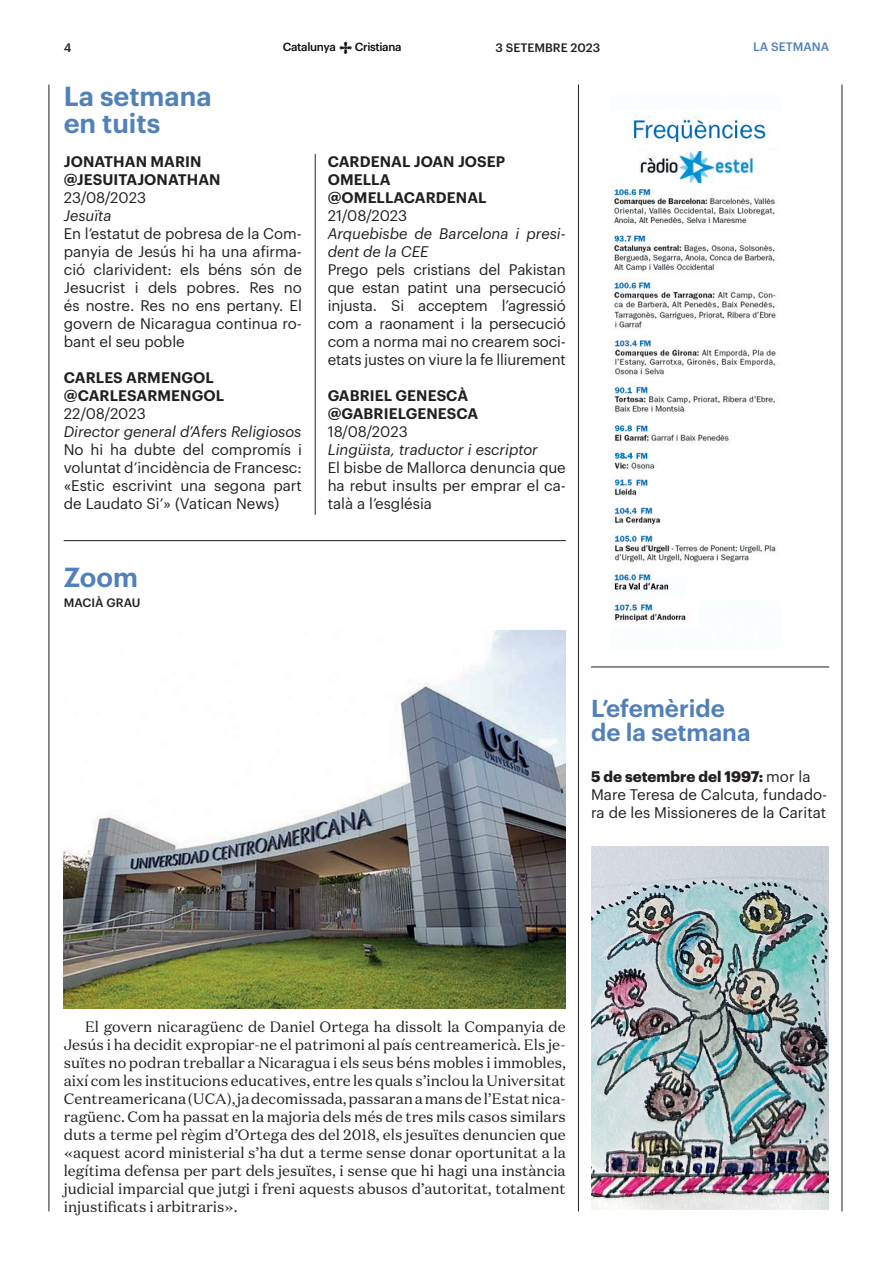
<style>
.page{position:relative;width:893px;height:1263px;background:#fff}
.page>*{position:absolute;margin:0;border:0;box-sizing:border-box;transform-origin:0 0}
.t1{font:600 27px/27px "Graphik";color:#5181b8}
.t2{font:600 24px/24px "Graphik";color:#5181b8}
.t3{font:15px/18px "Graphik";color:#231f20;text-align:justify}
.t4{font:15px/18px "Domaine Text";color:#231f20;text-align:justify}
.t5{font:600 15px/18px "Graphik";letter-spacing:.005em;color:#231f20}
.t6{font:italic 15px/18px "Graphik";color:#231f20}
.t7{font:500 12px "Graphik";color:#231f20}
.t8{font:500 12px "Graphik";color:#5181b8}
.t9{font:500 11.55px "Graphik";letter-spacing:-.03em;color:#07090c}
.s1{font-weight:700}
</style>
<div class="page">
<hr style="left:49px;top:85px;width:1px;height:1126px;background:#231f20">
<hr style="left:842px;top:85px;width:1px;height:1126px;background:#231f20">
<svg style="left:339px;top:42px;width:13px;height:12px"></svg>
<hr style="left:578px;top:85px;width:1px;height:1126px;background:#231f20">
<hr style="left:315px;top:154px;width:1px;height:361px;background:#231f20">
<hr style="left:591px;top:667px;width:238px;height:1px;background:#231f20">
<img style="left:591px;top:846px;width:238px;height:363px">
<hr style="left:64px;top:540px;width:502px;height:1px;background:#231f20">
<img style="left:64px;top:630px;width:502px;height:378px">
<img style="left:611px;top:116px;width:167px;height:506px">
<div style="left:611px;top:151px;width:173px;height:31px;background:#fff"></div>
<img style="left:639px;top:151px;width:117px;height:31px">
<p class="t7" style="left:64px;top:38px;width:9px">4</p>
<p class="t9" style="left:283px;top:38px;width:54px">Catalunya</p>
<p class="t9" style="left:355px;top:38px;width:48px">Cristiana</p>
<p class="t7" style="left:495px;top:38px;width:106px">3 SETEMBRE 2023</p>
<p class="t8" style="left:753px;top:38px;width:78px">LA SETMANA</p>
<h1 class="t1" style="left:64px;top:81px;width:149px">La setmana en tuits</h1>
<p class="t5" style="left:64px;top:151px;width:158px">JONATHAN MARIN @JESUITAJONATHAN</p>
<p class="t3" style="left:64px;top:187px;width:84px">23/08/2023</p>
<p class="t6" style="left:64px;top:205px;width:49px">Jesuïta</p>
<p class="t3" style="left:64px;top:223px;width:240px">En l’estatut de pobresa de la Com&shy;panyia de Jesús hi ha una afirma&shy;ció clarivident: els béns són de Jesucrist i dels pobres. Res no és nostre. Res no ens pertany. El govern de Nicaragua continua ro&shy;bant el seu poble</p>
<p class="t5" style="left:64px;top:367px;width:162px">CARLES ARMENGOL @CARLESARMENGOL</p>
<p class="t3" style="left:64px;top:403px;width:84px">22/08/2023</p>
<p class="t6" style="left:64px;top:421px;width:239px">Director general d’Afers Religiosos</p>
<p class="t3" style="left:64px;top:439px;width:240px">No hi ha dubte del compromís i voluntat d’incidència de Francesc: «Estic escrivint una segona part de Laudato Si’» (Vatican News)</p>
<h1 class="t1" style="left:64px;top:561px;width:76px">Zoom</h1>
<p class="t7" style="left:64px;top:593px;width:78px">MACIÀ GRAU</p>
<p class="t5" style="left:328px;top:151px;width:179px">CARDENAL JOAN JOSEP<br>OMELLA @OMELLACARDENAL</p>
<p class="t3" style="left:328px;top:205px;width:81px">21/08/2023</p>
<p class="t6" style="left:328px;top:223px;width:240px">Arquebisbe de Barcelona i presi&shy;dent de la CEE</p>
<p class="t3" style="left:328px;top:259px;width:240px">Prego pels cristians del Pakistan que estan patint una persecució injusta. Si acceptem l’agressió com a raonament i la persecució com a norma mai no crearem soci&shy;etats justes on viure la fe lliurement</p>
<p class="t5" style="left:328px;top:385px;width:152px">GABRIEL GENESCÀ @GABRIELGENESCA</p>
<p class="t3" style="left:328px;top:421px;width:82px">18/08/2023</p>
<p class="t6" style="left:328px;top:439px;width:212px">Lingüista, traductor i escriptor</p>
<p class="t3" style="left:328px;top:457px;width:240px">El bisbe de Mallorca denuncia que ha rebut insults per emprar el ca&shy;talà a l’església</p>
<h2 class="t2" style="left:591px;top:694px;width:161px">L’efemèride de la setmana</h2>
<p class="t3" style="left:591px;top:766px;width:238px;text-align:left"><span class="s1">5 de setembre del 1997:</span> mor la<br>Mare Teresa de Calcuta, fundado&shy;ra de les Missioneres de la Caritat</p>
<p class="t4" style="left:64px;top:1017px;width:504px;text-indent:21px">El govern nicaragüenc de Daniel Ortega ha dissolt la Companyia de Jesús i ha decidit expropiar-ne el patrimoni al país centreamericà. Els je&shy;suïtes no podran treballar a Nicaragua i els seus béns mobles i immobles, així com les institucions educatives, entre les quals s’inclou la Universitat Centreamericana (UCA), ja decomissada, passaran a mans de l’Estat nica&shy;ragüenc. Com ha passat en la majoria dels més de tres mils casos similars duts a terme pel règim d’Ortega des del 2018, els jesuïtes denuncien que «aquest acord ministerial s’ha dut a terme sense donar oportunitat a la legítima defensa per part dels jesuïtes, i sense que hi hagi una instància judicial imparcial que jutgi i freni aquests abusos d’autoritat, totalment injustificats i arbitraris».</p>
</div>
